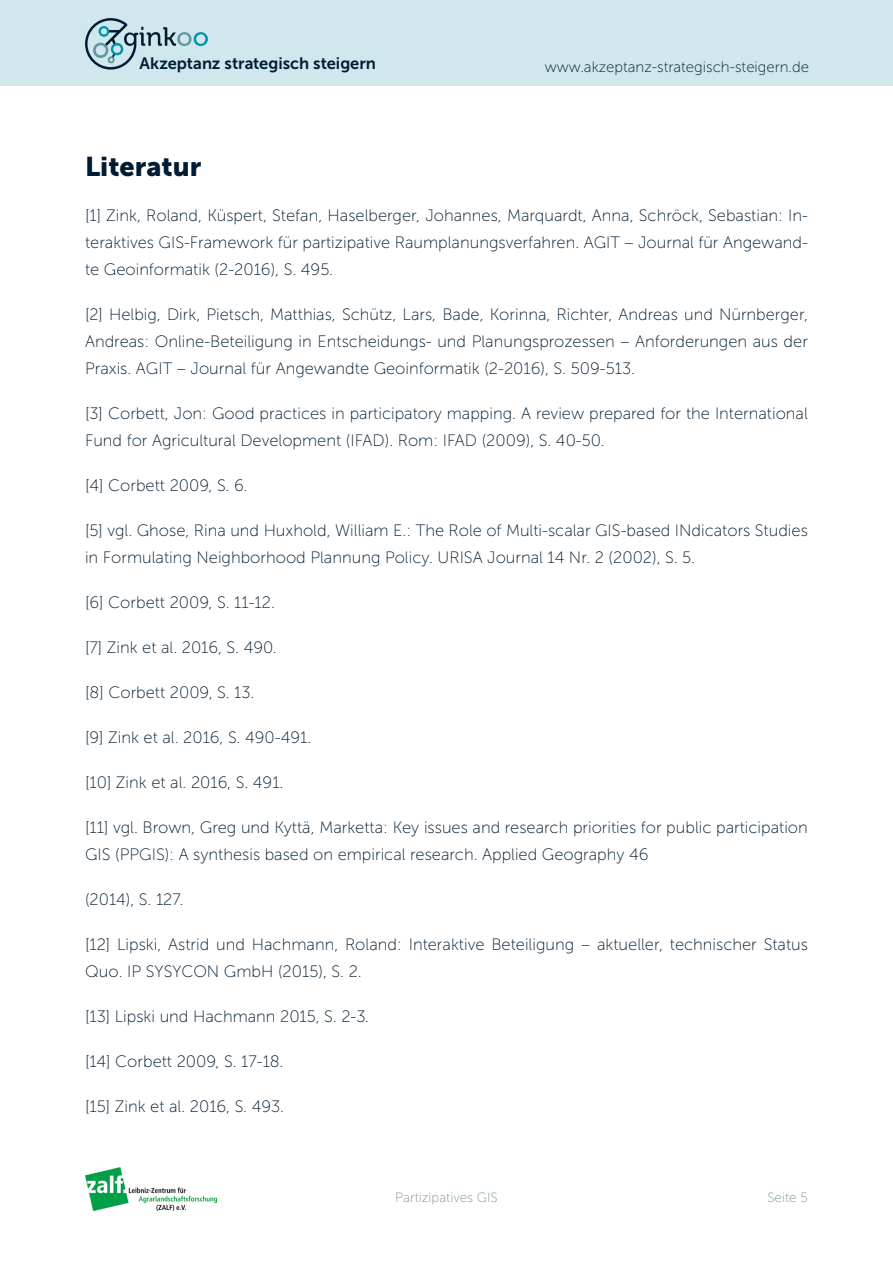
<style>
.page{position:relative;width:893px;height:1263px;background:#fff}
.page>*{position:absolute;margin:0;border:0;box-sizing:border-box;transform-origin:0 0}
.t1{font:27px "Museo Sans 900";color:#001c32}
.t2{font:16.5px/27px "Museo Sans 100";color:#001c32}
.t3{font:16.5px "Museo Sans 700";color:#001c32}
.t4{font:15px "Museo Sans 100";color:#001c32}
.t5{font:13.5px "Museo Sans 100";color:#7b9497}
</style>
<div class="page">
<div style="left:0;top:0;width:893px;height:85px;background:#d0e8ed"></div>
<svg style="left:85px;top:18px;width:123px;height:52px"></svg>
<img style="left:85px;top:1167px;width:131px;height:44px">
<p class="t3" style="left:139px;top:55px;width:238px">Akzeptanz strategisch steigern</p>
<p class="t4" style="left:545px;top:59px;width:266px">www.akzeptanz-strategisch-steigern.de</p>
<h1 class="t1" style="left:85px;top:151px;width:118px">Literatur</h1>
<p class="t2" style="left:85px;top:202px;width:724px;text-align:justify">[1] Zink, Roland, Küspert, Stefan, Haselberger, Johannes, Marquardt, Anna, Schröck, Sebastian: In&shy;teraktives GIS-Framework für partizipative Raumplanungsverfahren. AGIT – Journal für Angewand&shy;te Geoinformatik (2-2016), S. 495.</p>
<p class="t2" style="left:85px;top:301px;width:724px;text-align:justify">[2] Helbig, Dirk, Pietsch, Matthias, Schütz, Lars, Bade, Korinna, Richter, Andreas und Nürnberger, Andreas: Online-Beteiligung in Entscheidungs- und Planungsprozessen – Anforderungen aus der Praxis. AGIT – Journal für Angewandte Geoinformatik (2-2016), S. 509-513.</p>
<p class="t2" style="left:85px;top:400px;width:724px">[3] Corbett, Jon: Good practices in participatory mapping. A review prepared for the International<br>Fund for Agricultural Development (IFAD). Rom: IFAD (2009), S. 40-50.</p>
<p class="t2" style="left:85px;top:472px;width:164px">[4] Corbett 2009, S. 6.</p>
<p class="t2" style="left:85px;top:517px;width:724px">[5] vgl. Ghose, Rina und Huxhold, William E.: The Role of Multi-scalar GIS-based INdicators Studies in Formulating Neighborhood Plannung Policy. URISA Journal 14 Nr. 2 (2002), S. 5.</p>
<p class="t2" style="left:85px;top:589px;width:191px">[6] Corbett 2009, S. 11-12.</p>
<p class="t2" style="left:85px;top:634px;width:193px">[7] Zink et al. 2016, S. 490.</p>
<p class="t2" style="left:85px;top:679px;width:171px">[8] Corbett 2009, S. 13.</p>
<p class="t2" style="left:85px;top:724px;width:228px">[9] Zink et al. 2016, S. 490-491.</p>
<p class="t2" style="left:85px;top:769px;width:200px">[10] Zink et al. 2016, S. 491.</p>
<p class="t2" style="left:85px;top:814px;width:724px">[11] vgl. Brown, Greg und Kyttä, Marketta: Key issues and research priorities for public participation<br>GIS (PPGIS): A synthesis based on empirical research. Applied Geography 46</p>
<p class="t2" style="left:85px;top:886px;width:100px">(2014), S. 127.</p>
<p class="t2" style="left:85px;top:931px;width:724px">[12] Lipski, Astrid und Hachmann, Roland: Interaktive Beteiligung – aktueller, technischer Status<br>Quo. IP SYSYCON GmbH (2015), S. 2.</p>
<p class="t2" style="left:85px;top:1003px;width:286px">[13] Lipski und Hachmann 2015, S. 2-3.</p>
<p class="t2" style="left:85px;top:1048px;width:200px">[14] Corbett 2009, S. 17-18.</p>
<p class="t2" style="left:85px;top:1093px;width:200px">[15] Zink et al. 2016, S. 493.</p>
<p class="t5" style="left:395px;top:1190px;width:104px">Partizipatives GIS</p>
<p class="t5" style="left:767px;top:1190px;width:42px">Seite 5</p>
</div>
